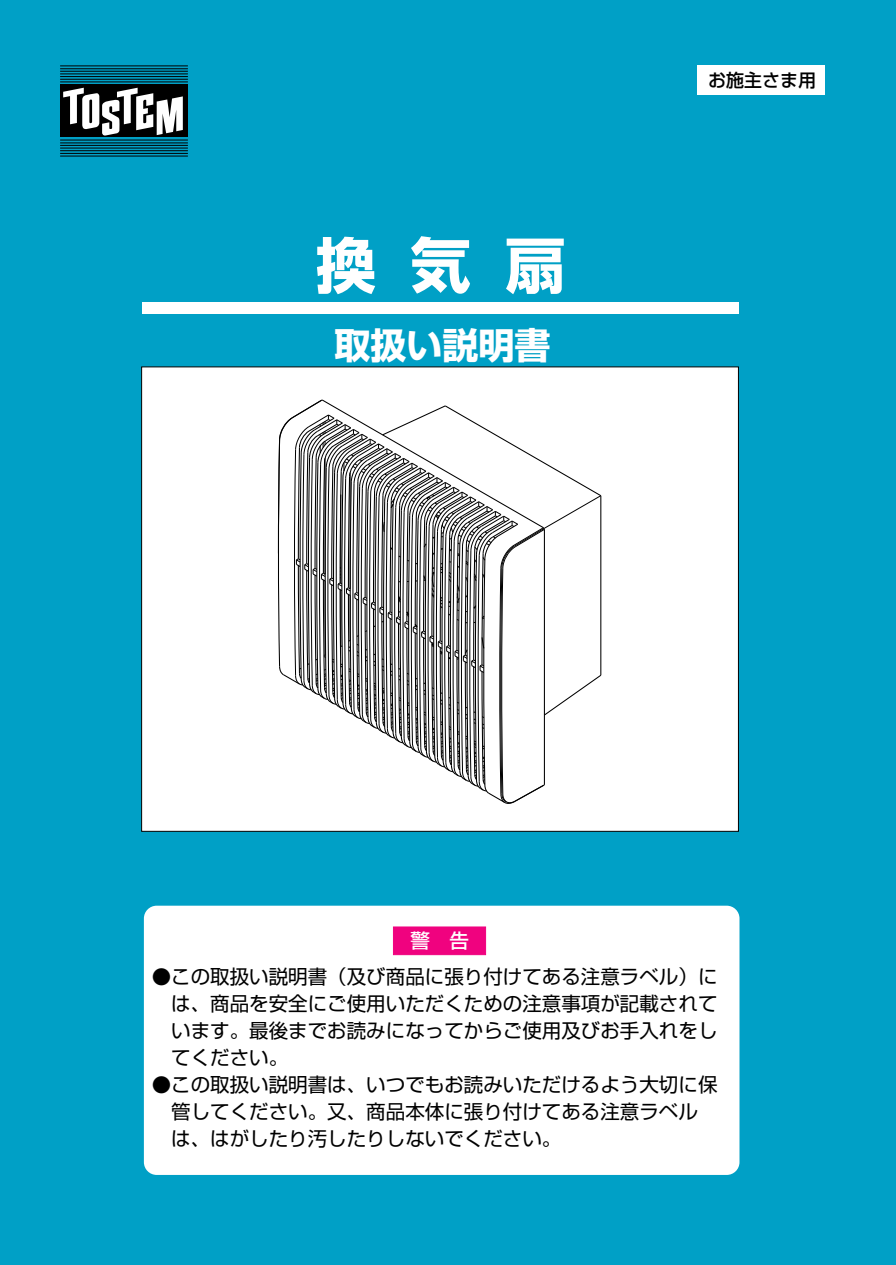
<style>
.page{position:relative;width:896px;height:1265px;background:#fff}
.page>*{position:absolute;margin:0;border:0;box-sizing:border-box;transform-origin:0 0}
.t1{font:700 60px "Shin Go";color:#fff}
.t2{font:700 36px "Shin Go";color:#fff}
.t3{font:19.5px/27px "Shin Go";color:#000;text-align:justify}
.t4{font:500 19.5px "Shin Go";color:#fff}
.t5{font:500 18px "Shin Go";color:#000}
</style>
<div class="page">
<div style="left:0;top:0;width:896px;height:1264px;background:#00a0c6"></div>
<div style="left:141px;top:367px;width:597px;height:464px;background:#fff"></div>
<div style="left:60px;top:85px;width:128px;height:52px;background:#000"></div>
<svg style="left:63px;top:88px;width:120px;height:48px"></svg>
<hr style="left:60px;top:65px;width:128px;height:1px;background:#000">
<hr style="left:60px;top:68px;width:128px;height:1px;background:#000">
<hr style="left:60px;top:71px;width:128px;height:1px;background:#000">
<hr style="left:60px;top:74px;width:128px;height:1px;background:#000">
<hr style="left:60px;top:76px;width:128px;height:1px;background:#000">
<hr style="left:60px;top:79px;width:128px;height:1px;background:#000">
<hr style="left:60px;top:82px;width:128px;height:1px;background:#000">
<hr style="left:60px;top:140px;width:128px;height:1px;background:#000">
<hr style="left:60px;top:142px;width:128px;height:1px;background:#000">
<hr style="left:60px;top:145px;width:128px;height:1px;background:#000">
<hr style="left:60px;top:148px;width:128px;height:1px;background:#000">
<hr style="left:60px;top:150px;width:128px;height:1px;background:#000">
<hr style="left:60px;top:153px;width:128px;height:1px;background:#000">
<hr style="left:60px;top:156px;width:128px;height:1px;background:#000">
<div style="left:697px;top:65px;width:128px;height:30px;background:#fff"></div>
<div style="left:142px;top:302px;width:596px;height:12px;background:#fff"></div>
<div style="left:144px;top:905px;width:595px;height:269px;background:#fff;border-radius:13px"></div>
<div style="left:393px;top:926px;width:93px;height:29px;background:#f0027f;border:1px solid #f0027f"></div>
<svg style="left:277px;top:399px;width:325px;height:405px"></svg>
<h1 class="t1" style="left:316px;top:225px;width:251px">換気扇</h1>
<h2 class="t2" style="left:334px;top:321px;width:217px">取扱い説明書</h2>
<p class="t5" style="left:708px;top:69px;width:109px">お施主さま用</p>
<p class="t4" style="left:410px;top:928px;width:60px">警 告</p>
<p class="t3" style="left:171px;top:962px;width:548px;text-indent:-20px">●この取扱い説明書（及び商品に張り付けてある注意ラベル）には、商品を安全にご使用いただくための注意事項が記載されています。最後までお読みになってからご使用及びお手入れをしてください。</p>
<p class="t3" style="left:171px;top:1070px;width:548px;text-align:left;text-indent:-20px">●この取扱い説明書は、いつでもお読みいただけるよう大切に保管してください。又、商品本体に張り付けてある注意ラベルは、はがしたり汚したりしないでください。</p>
</div>
